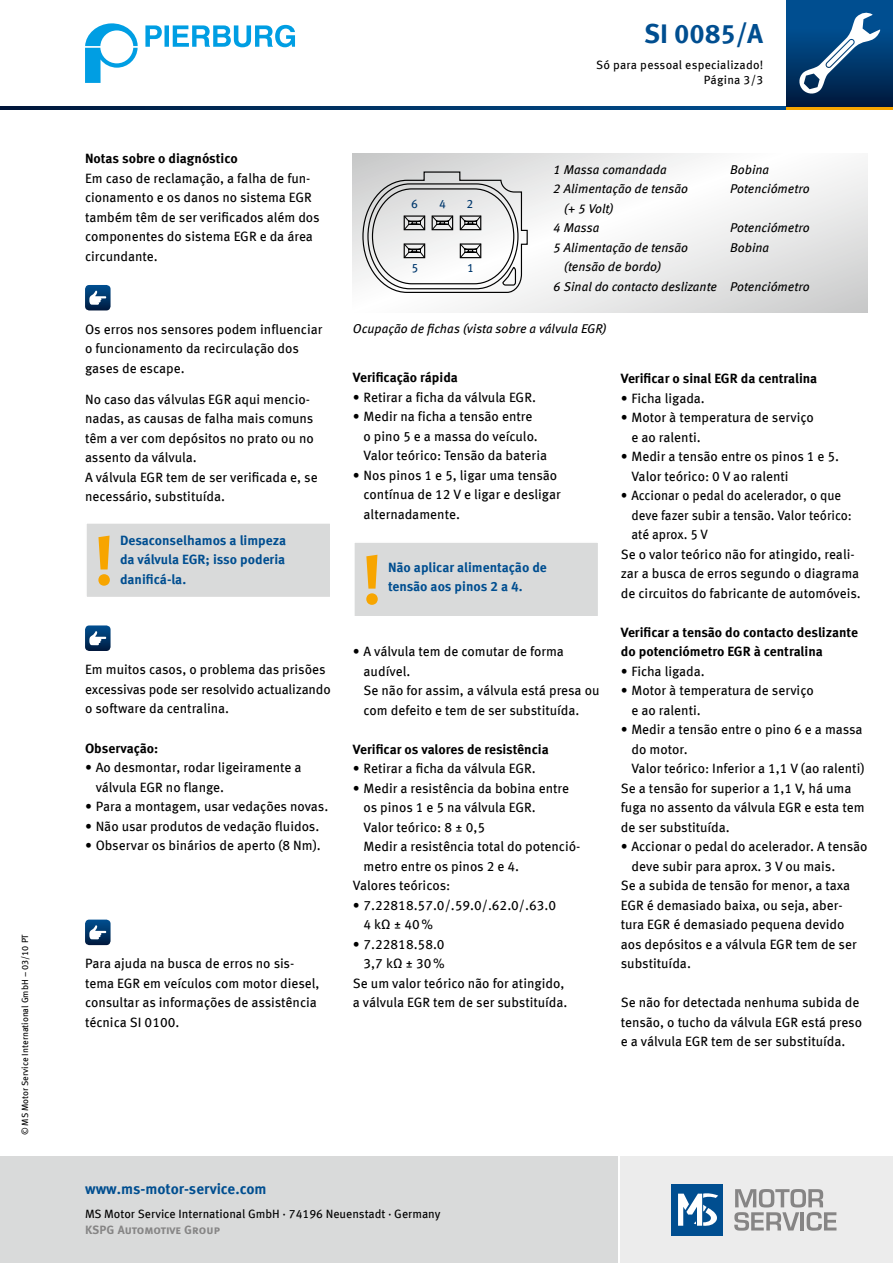
<style>
.page{position:relative;width:893px;height:1263px;background:#fff}
.page>*{position:absolute;margin:0;border:0;box-sizing:border-box;transform-origin:0 0}
.t1{font:700 69.3px "Meta OFC";color:#f7a500}
.t2{font:700 27px "Meta OFC";color:#004e90}
.t3{font:700 15px "Meta OFC";color:#004e90}
.t4{font:13.5px/19.5px "Meta OFC";color:#000}
.t5{font:700 13.5px/19.5px "Meta OFC";color:#000}
.t6{font:700 13.5px/19.5px "Meta OFC";color:#004e90;text-align:justify}
.t7{font:13.5px "Meta OFC";color:#000;scale:.96 1}
.t8{font:italic 12.75px/19.5px "Meta OFC";color:#000}
.t9{font:12px/15px "Meta OFC";color:#000;text-align:right}
.t10{font:12px "Meta Bold LF Caps";color:#868585}
.t11{font:12px "Meta OFC";color:#00386d}
.t12{font:9px "Meta OFC";color:#000}
</style>
<div class="page">
<div style="left:621px;top:1157px;width:272px;height:106px;background:#ececec"></div>
<div style="left:0;top:1157px;width:617px;height:106px;background:#d9dada"></div>
<div style="left:672px;top:1184px;width:51px;height:51px;background:#004e90"></div>
<svg style="left:678px;top:1193px;width:40px;height:33px"></svg>
<svg style="left:734px;top:1189px;width:102px;height:42px"></svg>
<svg style="left:0;top:106px;width:787px;height:4px;background:#003465"></svg>
<svg style="left:787px;top:106px;width:106px;height:4px"></svg>
<svg style="left:787px;top:0;width:106px;height:106px;background:#00386e"></svg>
<svg style="left:798px;top:12px;width:82px;height:83px"></svg>
<svg style="left:85px;top:23px;width:53px;height:60px"></svg>
<svg style="left:145px;top:25px;width:150px;height:22px"></svg>
<svg style="left:353px;top:153px;width:514px;height:160px"></svg>
<svg style="left:362px;top:171px;width:166px;height:123px"></svg>
<div style="left:85px;top:522px;width:247px;height:76px;background:#d9dada;border:2px solid #fff"></div>
<div style="left:353px;top:541px;width:247px;height:77px;background:#d9dada;border:2px solid #fff"></div>
<svg style="left:85px;top:285px;width:26px;height:25px"></svg>
<svg style="left:85px;top:625px;width:26px;height:26px"></svg>
<svg style="left:85px;top:919px;width:26px;height:26px"></svg>
<p class="t12" style="left:19px;top:1135px;width:203px;rotate:-90deg">© MS Motor Service International GmbH – 03/10 PT</p>
<h2 class="t2" style="left:644px;top:16px;width:121px">SI 0085/A</h2>
<p class="t9" style="left:596px;top:57px;width:169px">Só para pessoal especializado!<br>Página 3/3</p>
<p class="t5" style="left:85px;top:149px;width:154px">Notas sobre o diagnóstico</p>
<p class="t4" style="left:85px;top:168px;width:236px">Em caso de reclamação, a falha de fun&shy;cionamento e os danos no sistema EGR também têm de ser verificados além dos componentes do sistema EGR e da área circundante.</p>
<p class="t4" style="left:85px;top:319px;width:239px">Os erros nos sensores podem influenciar o funcionamento da recirculação dos gases de escape.</p>
<p class="t4" style="left:85px;top:389px;width:234px">No caso das válvulas EGR aqui mencio&shy;nadas, as causas de falha mais comuns têm a ver com depósitos no prato ou no assento da válvula.<br>A válvula EGR tem de ser verificada e, se necessário, substituída.</p>
<h1 class="t1" style="left:94px;top:517px;width:23px">!</h1>
<p class="t6" style="left:120px;top:531px;width:168px">Desaconselhamos a limpeza da válvula EGR; isso poderia danificá-la.</p>
<p class="t4" style="left:85px;top:660px;width:247px">Em muitos casos, o problema das prisões excessivas pode ser resolvido actualizando o software da centralina.</p>
<p class="t5" style="left:85px;top:739px;width:75px">Observação:</p>
<p class="t4" style="left:96px;top:758px;width:207px;text-indent:-11px">• Ao desmontar, rodar ligeiramente a válvula EGR no flange.</p>
<p class="t4" style="left:85px;top:797px;width:245px">• Para a montagem, usar vedações novas.</p>
<p class="t4" style="left:85px;top:816px;width:236px">• Não usar produtos de vedação fluidos.</p>
<p class="t4" style="left:85px;top:836px;width:237px">• Observar os binários de aperto (8 Nm).</p>
<p class="t4" style="left:85px;top:954px;width:236px">Para ajuda na busca de erros no sis&shy;tema EGR em veículos com motor diesel, consultar as informações de assistência técnica SI 0100.</p>
<p class="t11" style="left:411px;top:196px;width:8px">6</p>
<p class="t11" style="left:439px;top:196px;width:8px">4</p>
<p class="t11" style="left:467px;top:196px;width:8px">2</p>
<p class="t11" style="left:411px;top:260px;width:8px">5</p>
<p class="t11" style="left:467px;top:260px;width:8px">1</p>
<p class="t8" style="left:553px;top:160px;width:115px">1 Massa comandada</p>
<p class="t8" style="left:730px;top:160px;width:41px">Bobina</p>
<p class="t8" style="left:553px;top:179px;width:136px">2 Alimentação de tensão</p>
<p class="t8" style="left:730px;top:179px;width:81px">Potenciómetro</p>
<p class="t8" style="left:553px;top:199px;width:62px;text-indent:11px">(+ 5 Volt)<br>4 Massa</p>
<p class="t8" style="left:730px;top:218px;width:81px">Potenciómetro</p>
<p class="t8" style="left:553px;top:238px;width:136px">5 Alimentação de tensão</p>
<p class="t8" style="left:730px;top:238px;width:41px">Bobina</p>
<p class="t8" style="left:553px;top:257px;width:258px;text-indent:11px">(tensão de bordo)<br>6 Sinal do contacto deslizante Potenciómetro</p>
<p class="t8" style="left:353px;top:319px;width:255px">Ocupação de fichas (vista sobre a válvula EGR)</p>
<p class="t5" style="left:353px;top:368px;width:106px">Verificação rápida</p>
<p class="t4" style="left:353px;top:387px;width:184px">• Retirar a ficha da válvula EGR.</p>
<p class="t4" style="left:364px;top:407px;width:185px;text-indent:-11px">• Medir na ficha a tensão entre<br>o pino 5 e a massa do veículo.<br>Valor teórico: Tensão da bateria</p>
<p class="t4" style="left:364px;top:465px;width:199px;text-indent:-11px">• Nos pinos 1 e 5, ligar uma tensão contínua de 12 V e ligar e desligar alternadamente.</p>
<h1 class="t1" style="left:361px;top:536px;width:23px">!</h1>
<p class="t6" style="left:388px;top:557px;width:160px">Não aplicar alimentação de tensão aos pinos 2 a 4.</p>
<p class="t4" style="left:364px;top:642px;width:237px;text-indent:-11px">• A válvula tem de comutar de forma audível.<br>Se não for assim, a válvula está presa ou com defeito e tem de ser substituída.</p>
<p class="t5" style="left:353px;top:739px;width:197px">Verificar os valores de resistência</p>
<p class="t4" style="left:353px;top:759px;width:184px">• Retirar a ficha da válvula EGR.</p>
<p class="t4" style="left:353px;top:778px;width:218px">• Medir a resistência da bobina entre</p>
<p class="t4" style="left:364px;top:798px;width:174px">os pinos 1 e 5 na válvula EGR.</p>
<p class="t4" style="left:364px;top:817px;width:123px">Valor teórico: 8 ± 0,5</p>
<p class="t4" style="left:364px;top:837px;width:218px">Medir a resistência total do potenció-</p>
<p class="t4" style="left:364px;top:856px;width:157px">metro entre os pinos 2 e 4.</p>
<p class="t4" style="left:353px;top:876px;width:99px">Valores teóricos:</p>
<p class="t4" style="left:364px;top:895px;width:194px;text-indent:-11px">• 7.22818.57.0/.59.0/.62.0/.63.0<br>4 kΩ ± 40%</p>
<p class="t4" style="left:353px;top:934px;width:93px">• 7.22818.58.0</p>
<p class="t4" style="left:364px;top:954px;width:83px">3,7 kΩ ± 30%</p>
<p class="t4" style="left:353px;top:973px;width:213px">Se um valor teórico não for atingido,</p>
<p class="t4" style="left:353px;top:993px;width:216px">a válvula EGR tem de ser substituída.</p>
<p class="t5" style="left:621px;top:369px;width:198px">Verificar o sinal EGR da centralina</p>
<p class="t4" style="left:621px;top:388px;width:86px">• Ficha ligada.</p>
<p class="t4" style="left:631px;top:408px;width:184px;text-indent:-11px">• Motor à temperatura de serviço e ao ralenti.</p>
<p class="t4" style="left:631px;top:447px;width:209px;text-indent:-11px">• Medir a tensão entre os pinos 1 e 5.<br>Valor teórico: 0 V ao ralenti</p>
<p class="t7" style="left:621px;top:487px;width:231px">• Accionar o pedal do acelerador, o que</p>
<p class="t7" style="left:631px;top:507px;width:231px">deve fazer subir a tensão. Valor teórico:</p>
<p class="t7" style="left:631px;top:526px;width:81px">até aprox. 5 V</p>
<p class="t4" style="left:621px;top:544px;width:235px">Se o valor teórico não for atingido, reali-</p>
<p class="t4" style="left:621px;top:564px;width:240px">zar a busca de erros segundo o diagrama</p>
<p class="t4" style="left:621px;top:583px;width:242px">de circuitos do fabricante de automóveis.</p>
<p class="t5" style="left:621px;top:622px;width:239px">Verificar a tensão do contacto deslizante do potenciómetro EGR à centralina</p>
<p class="t4" style="left:621px;top:661px;width:86px">• Ficha ligada.</p>
<p class="t4" style="left:631px;top:681px;width:184px;text-indent:-11px">• Motor à temperatura de serviço e ao ralenti.</p>
<p class="t4" style="left:621px;top:720px;width:243px">• Medir a tensão entre o pino 6 e a massa</p>
<p class="t4" style="left:631px;top:739px;width:58px">do motor.</p>
<p class="t4" style="left:631px;top:759px;width:235px">Valor teórico: Inferior a 1,1 V (ao ralenti)</p>
<p class="t4" style="left:621px;top:778px;width:232px">Se a tensão for superior a 1,1 V, há uma</p>
<p class="t4" style="left:621px;top:798px;width:245px">fuga no assento da válvula EGR e esta tem</p>
<p class="t4" style="left:621px;top:817px;width:111px">de ser substituída.</p>
<p class="t4" style="left:621px;top:837px;width:248px">• Accionar o pedal do acelerador. A tensão</p>
<p class="t4" style="left:631px;top:856px;width:205px">deve subir para aprox. 3 V ou mais.</p>
<p class="t4" style="left:621px;top:876px;width:231px">Se a subida de tensão for menor, a taxa</p>
<p class="t4" style="left:621px;top:895px;width:223px">EGR é demasiado baixa, ou seja, aber-</p>
<p class="t4" style="left:621px;top:915px;width:225px">tura EGR é demasiado pequena devido</p>
<p class="t4" style="left:621px;top:934px;width:238px">aos depósitos e a válvula EGR tem de ser</p>
<p class="t4" style="left:621px;top:954px;width:72px">substituída.</p>
<p class="t4" style="left:621px;top:993px;width:243px">Se não for detectada nenhuma subida de tensão, o tucho da válvula EGR está preso e a válvula EGR tem de ser substituída.</p>
<p class="t3" style="left:85px;top:1179px;width:183px">www.ms-motor-service.com</p>
<p class="t9" style="left:85px;top:1206px;width:357px">MS Motor Service International GmbH · 74196 Neuenstadt · Germany</p>
<p class="t10" style="left:85px;top:1223px;width:137px">KSPG Automotive Group</p>
</div>
